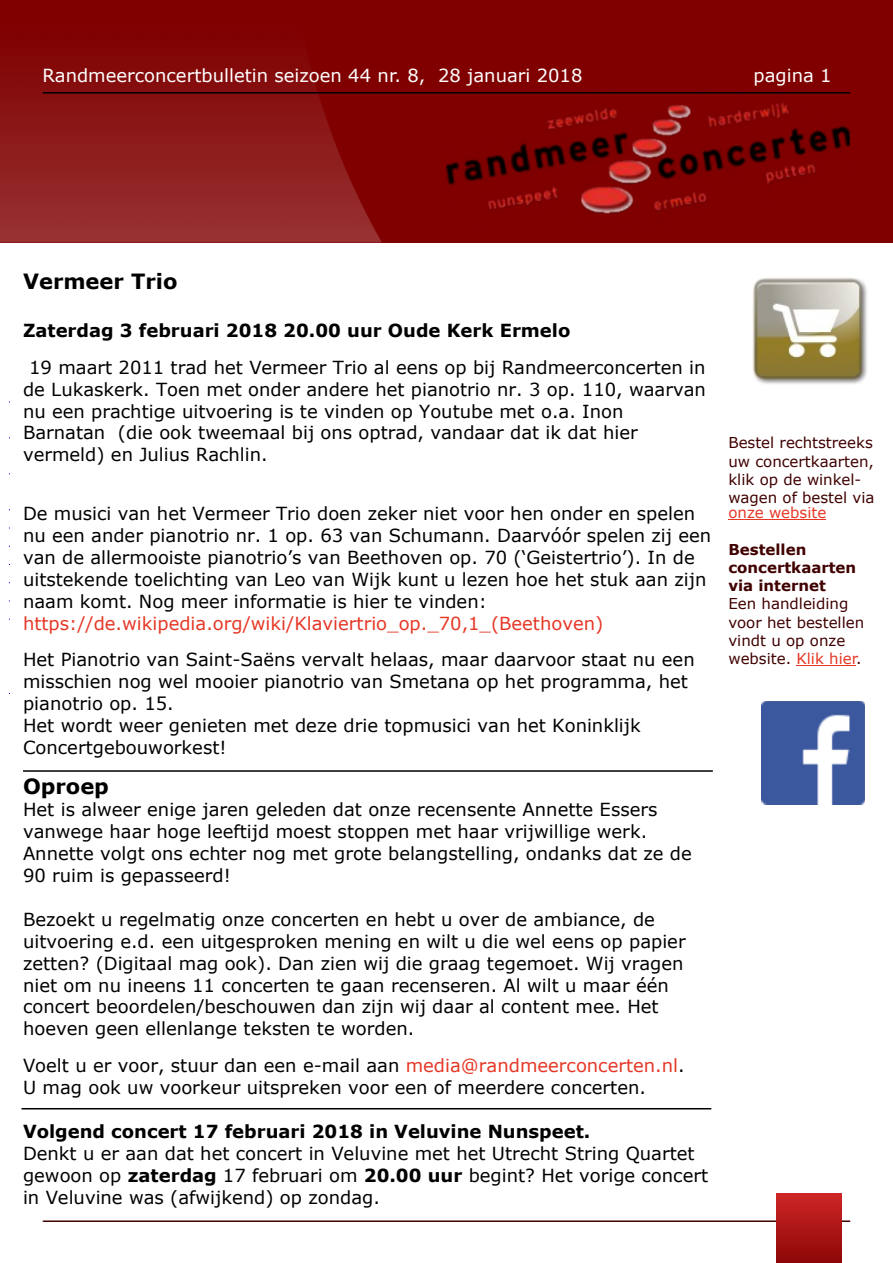
<style>
.page{position:relative;width:893px;height:1263px;background:#fff}
.page>*{position:absolute;margin:0;border:0;box-sizing:border-box;transform-origin:0 0}
.t1{font:700 21px "Verdana";color:#000}
.t2{font:18px/21.9px "Verdana";color:#000}
.t3{font:700 18px "Verdana";color:#000}
.t4{font:18px "Verdana";color:#e63726}
.t5{font:18px "Verdana";color:#fff}
.t6{font:15px/18.3px "Verdana";color:#400000}
.t7{font:700 15px/18.3px "Verdana";color:#400000}
.t8{font:15px "Verdana";color:#e63726}
.s1{color:#e63726}
.s2{font-weight:700}
</style>
<div class="page">
<div style="left:0;top:0;width:893px;height:242px;background:#800000"></div>
<img style="left:0;top:72px;width:382px;height:170px">
<hr style="left:43px;top:92px;width:807px;height:2px;background:#000">
<hr style="left:43px;top:1220px;width:807px;height:2px;background:#400000">
<div style="left:776px;top:1194px;width:66px;height:69px;background:linear-gradient(to bottom,#ce2626,#8d0606)"></div>
<hr style="left:728px;top:519px;width:98px;height:1px;background:#e63726">
<hr style="left:796px;top:665px;width:60px;height:1px;background:#e63726">
<img style="left:446px;top:92px;width:405px;height:151px">
<img style="left:762px;top:701px;width:103px;height:103px">
<hr style="left:23px;top:770px;width:690px;height:2px;background:#000">
<img style="left:752px;top:277px;width:116px;height:107px">
<hr style="left:22px;top:1108px;width:689px;height:1px;background:#000">
<p class="t5" style="left:42px;top:68px;width:542px">Randmeerconcertbulletin seizoen 44 nr. 8, 28 januari 2018</p>
<p class="t5" style="left:753px;top:68px;width:80px">pagina 1</p>
<p class="t1" style="left:23px;top:273px;width:156px">Vermeer Trio</p>
<p class="t3" style="left:23px;top:323px;width:549px">Zaterdag 3 februari 2018 20.00 uur Oude Kerk Ermelo</p>
<p class="t2" style="left:23px;top:358px;width:684px;text-indent:6px">19 maart 2011 trad het Vermeer Trio al eens op bij Randmeerconcerten in de Lukaskerk. Toen met onder andere het pianotrio nr. 3 op. 110, waarvan nu een prachtige uitvoering is te vinden op Youtube met o.a. Inon Barnatan (die ook tweemaal bij ons optrad, vandaar dat ik dat hier vermeld) en Julius Rachlin.</p>
<p class="t2" style="left:23px;top:504px;width:690px">De musici van het Vermeer Trio doen zeker niet voor hen onder en spelen nu een ander pianotrio nr. 1 op. 63 van Schumann. Daarvóór spelen zij een van de allermooiste pianotrio’s van Beethoven op. 70 (‘Geistertrio’). In de uitstekende toelichting van Leo van Wijk kunt u lezen hoe het stuk aan zijn naam komt. Nog meer informatie is hier te vinden:</p>
<p class="t4" style="left:23px;top:616px;width:582px">https://de.wikipedia.org/wiki/Klaviertrio_op._70,1_(Beethoven)</p>
<p class="t2" style="left:23px;top:650px;width:673px">Het Pianotrio van Saint-Saëns vervalt helaas, maar daarvoor staat nu een misschien nog wel mooier pianotrio van Smetana op het programma, het pianotrio op. 15.<br>Het wordt weer genieten met deze drie topmusici van het Koninklijk Concertgebouworkest!</p>
<p class="t1" style="left:23px;top:778px;width:87px">Oproep</p>
<p class="t2" style="left:23px;top:800px;width:670px">Het is alweer enige jaren geleden dat onze recensente Annette Essers vanwege haar hoge leeftijd moest stoppen met haar vrijwillige werk.<br>Annette volgt ons echter nog met grote belangstelling, ondanks dat ze de 90 ruim is gepasseerd!</p>
<p class="t2" style="left:23px;top:910px;width:664px">Bezoekt u regelmatig onze concerten en hebt u over de ambiance, de uitvoering e.d. een uitgesproken mening en wilt u die wel eens op papier zetten? (Digitaal mag ook). Dan zien wij die graag tegemoet. Wij vragen niet om nu ineens 11 concerten te gaan recenseren. Al wilt u maar één concert beoordelen/beschouwen dan zijn wij daar al content mee. Het hoeven geen ellenlange teksten te worden.</p>
<p class="t2" style="left:23px;top:1056px;width:663px">Voelt u er voor, stuur dan een e-mail aan <span class="s1">media@randmeerconcerten.nl</span>.<br>U mag ook uw voorkeur uitspreken voor een of meerdere concerten.</p>
<p class="t3" style="left:23px;top:1124px;width:569px">Volgend concert 17 februari 2018 in Veluvine Nunspeet.</p>
<p class="t2" style="left:23px;top:1144px;width:687px">Denkt u er aan dat het concert in Veluvine met het Utrecht String Quartet gewoon op <span class="s2">zaterdag</span> 17 februari om <span class="s2">20.00 uur</span> begint? Het vorige concert in Veluvine was (afwijkend) op zondag.</p>
<p class="t6" style="left:728px;top:435px;width:148px">Bestel rechtstreeks uw concertkaarten, klik op de winkel&shy;wagen of bestel via</p>
<p class="t8" style="left:728px;top:507px;width:99px">onze website</p>
<p class="t7" style="left:728px;top:541px;width:129px">Bestellen concertkaarten via internet</p>
<p class="t6" style="left:728px;top:596px;width:137px">Een handleiding voor het bestellen vindt u op onze website. <span class="s1">Klik hier</span>.</p>
</div>
